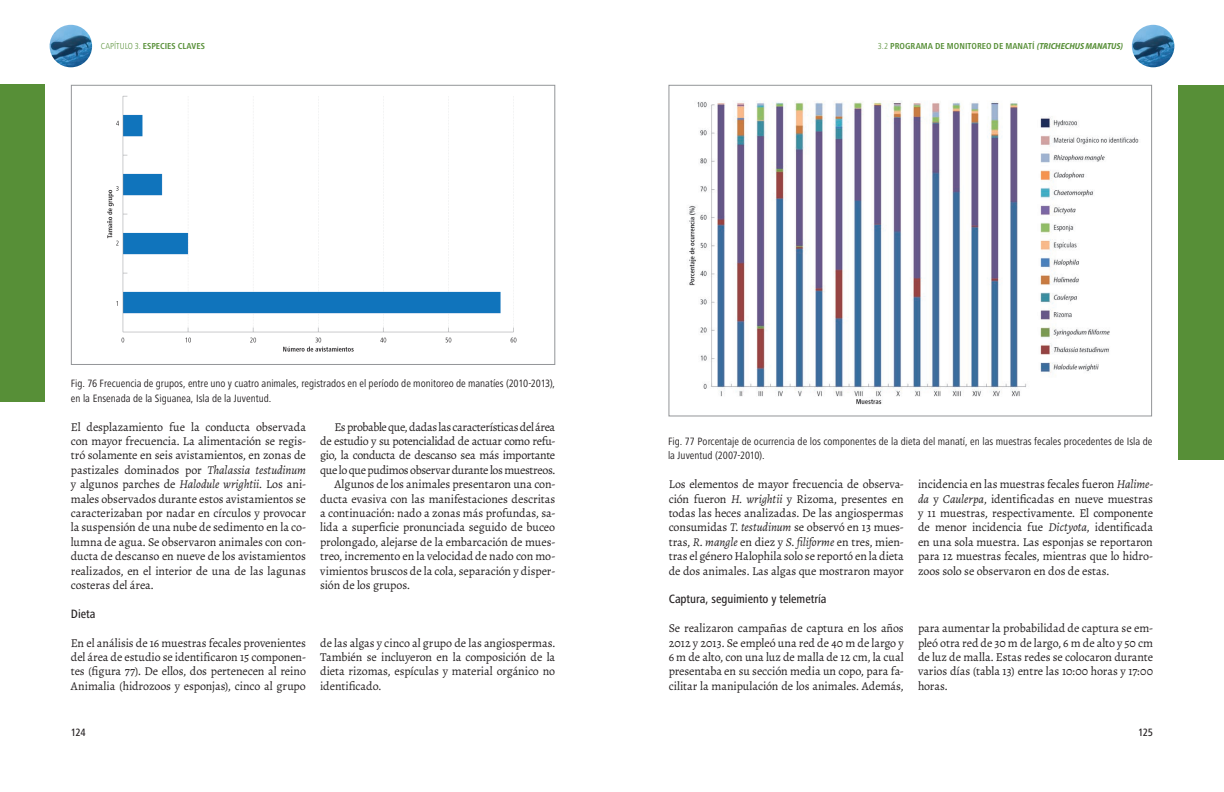
<style>
.page{position:relative;width:1224px;height:792px;background:#fff}
.page>*{position:absolute;margin:0;border:0;box-sizing:border-box;transform-origin:0 0}
.t1{font:500 condensed 12.5px "Frutiger Next LT";letter-spacing:-.005em;color:#231f20}
.t2{font:12px/14.4px "Alegreya";letter-spacing:-.01em;color:#231f20;text-align:justify}
.t3{font:12px "Alegreya";letter-spacing:-.03em;color:#231f20}
.t4{font:12px "Alegreya";letter-spacing:-.035em;color:#231f20}
.t5{font:condensed 11px/14.4px "Frutiger Next LT";color:#231f20}
.t6{font:500 condensed 11px "Frutiger Next LT";letter-spacing:-.04em;color:#231f20}
.t7{font:700 condensed 9px "Frutiger Next LT";letter-spacing:.005em;color:#578f37}
.s1{font-weight:300}
.s2{font-family:"Myriad Pro";font-style:italic;font-stretch:semi-condensed;font-size:8.8px}
.s3{font-style:italic}
</style>
<div class="page">
<img style="left:50px;top:25px;width:42px;height:42px;border-radius:21px">
<img style="left:1132px;top:25px;width:42px;height:42px;border-radius:21px">
<img style="left:689px;top:101px;width:450px;height:304px">
<img style="left:107px;top:95px;width:410px;height:257px">
<div style="left:669px;top:85px;width:483px;height:331px;border:1px solid #939598"></div>
<div style="left:0;top:84px;width:45px;height:318px;background:#578f37"></div>
<div style="left:1179px;top:85px;width:45px;height:374px;background:#578f37"></div>
<div style="left:71px;top:85px;width:484px;height:280px;border:1px solid #939598"></div>
<p class="t7" style="left:101px;top:41px;width:106px"><span class="s1">CAPÍTULO 3.</span> ESPECIES CLAVES</p>
<p class="t7" style="left:878px;top:41px;width:247px"><span class="s1">3.2</span> PROGRAMA DE MONITOREO DE MANATÍ <span class="s2">(TRICHECHUS MANATUS)</span></p>
<p class="t5" style="left:71px;top:377px;width:486px">Fig. 76 Frecuencia de grupos, entre uno y cuatro animales, registrados en el período de monitoreo de manatíes (2010-2013), en la Ensenada de la Siguanea, Isla de la Juventud.</p>
<p class="t2" style="left:71px;top:420px;width:237px">El desplazamiento fue la conducta observada con mayor frecuencia. La alimentación se regis&shy;tró solamente en seis avistamientos, en zonas de pastizales dominados por <span class="s3">Thalassia testudinum </span>y algunos parches de <span class="s3">Halodule wrightii</span>. Los ani&shy;males observados durante estos avistamientos se caracterizaban por nadar en círculos y provocar la suspensión de una nube de sedimento en la co&shy;lumna de agua. Se observaron animales con con&shy;ducta de descanso en nueve de los avistamientos realizados, en el interior de una de las lagunas costeras del área.</p>
<p class="t3" style="left:334px;top:419px;width:222px">Es probable que, dadas las características del área</p>
<p class="t3" style="left:320px;top:434px;width:237px">de estudio y su potencialidad de actuar como refu-</p>
<p class="t4" style="left:320px;top:448px;width:237px">gio, la conducta de descanso sea más importante</p>
<p class="t4" style="left:320px;top:462px;width:237px">que lo que pudimos observar durante los muestreos.</p>
<p class="t2" style="left:334px;top:477px;width:222px">Algunos de los animales presentaron una con-</p>
<p class="t2" style="left:320px;top:492px;width:237px">ducta evasiva con las manifestaciones descritas</p>
<p class="t2" style="left:320px;top:506px;width:237px">a continuación: nado a zonas más profundas, sa-</p>
<p class="t2" style="left:320px;top:520px;width:237px">lida a superficie pronunciada seguido de buceo</p>
<p class="t2" style="left:320px;top:535px;width:237px">prolongado, alejarse de la embarcación de mues-</p>
<p class="t2" style="left:320px;top:549px;width:237px">treo, incremento en la velocidad de nado con mo-</p>
<p class="t2" style="left:320px;top:564px;width:237px">vimientos bruscos de la cola, separación y disper-</p>
<p class="t2" style="left:320px;top:578px;width:91px">sión de los grupos.</p>
<p class="t1" style="left:71px;top:607px;width:26px">Dieta</p>
<p class="t2" style="left:71px;top:636px;width:237px">En el análisis de 16 muestras fecales provenientes del área de estudio se identificaron 15 componen&shy;tes (figura 77). De ellos, dos pertenecen al reino Animalia (hidrozoos y esponjas), cinco al grupo</p>
<p class="t2" style="left:320px;top:636px;width:237px">de las algas y cinco al grupo de las angiospermas.<br>También se incluyeron en la composición de la dieta rizomas, espículas y material orgánico no identificado.</p>
<p class="t6" style="left:71px;top:726px;width:16px">124</p>
<p class="t5" style="left:668px;top:434px;width:486px">Fig. 77 Porcentaje de ocurrencia de los componentes de la dieta del manatí, en las muestras fecales procedentes de Isla de la Juventud (2007-2010).</p>
<p class="t2" style="left:669px;top:477px;width:237px">Los elementos de mayor frecuencia de observa&shy;ción fueron <span class="s3">H. wrightii</span> y Rizoma, presentes en todas las heces analizadas. De las angiospermas consumidas <span class="s3">T. testudinum</span> se observó en 13 mues&shy;tras, <span class="s3">R. mangle</span> en diez y <span class="s3">S. filiforme</span> en tres, mien&shy;tras el género Halophila solo se reportó en la dieta de dos animales. Las algas que mostraron mayor</p>
<p class="t2" style="left:918px;top:477px;width:237px">incidencia en las muestras fecales fueron <span class="s3">Halime&shy;da</span> y <span class="s3">Caulerpa</span>, identificadas en nueve muestras y 11 muestras, respectivamente. El componente de menor incidencia fue <span class="s3">Dictyota</span>, identificada en una sola muestra. Las esponjas se reportaron para 12 muestras fecales, mientras que lo hidro&shy;zoos solo se observaron en dos de estas.</p>
<p class="t1" style="left:669px;top:592px;width:159px">Captura, seguimiento y telemetría</p>
<p class="t2" style="left:669px;top:621px;width:237px">Se realizaron campañas de captura en los años 2012 y 2013. Se empleó una red de 40 m de largo y 6 m de alto, con una luz de malla de 12 cm, la cual presentaba en su sección media un copo, para fa&shy;cilitar la manipulación de los animales. Además,</p>
<p class="t2" style="left:918px;top:621px;width:237px">para aumentar la probabilidad de captura se em&shy;pleó otra red de 30 m de largo, 6 m de alto y 50 cm de luz de malla. Estas redes se colocaron durante varios días (tabla 13) entre las 10:00 horas y 17:00 horas.</p>
<p class="t6" style="left:1138px;top:726px;width:16px">125</p>
</div>
